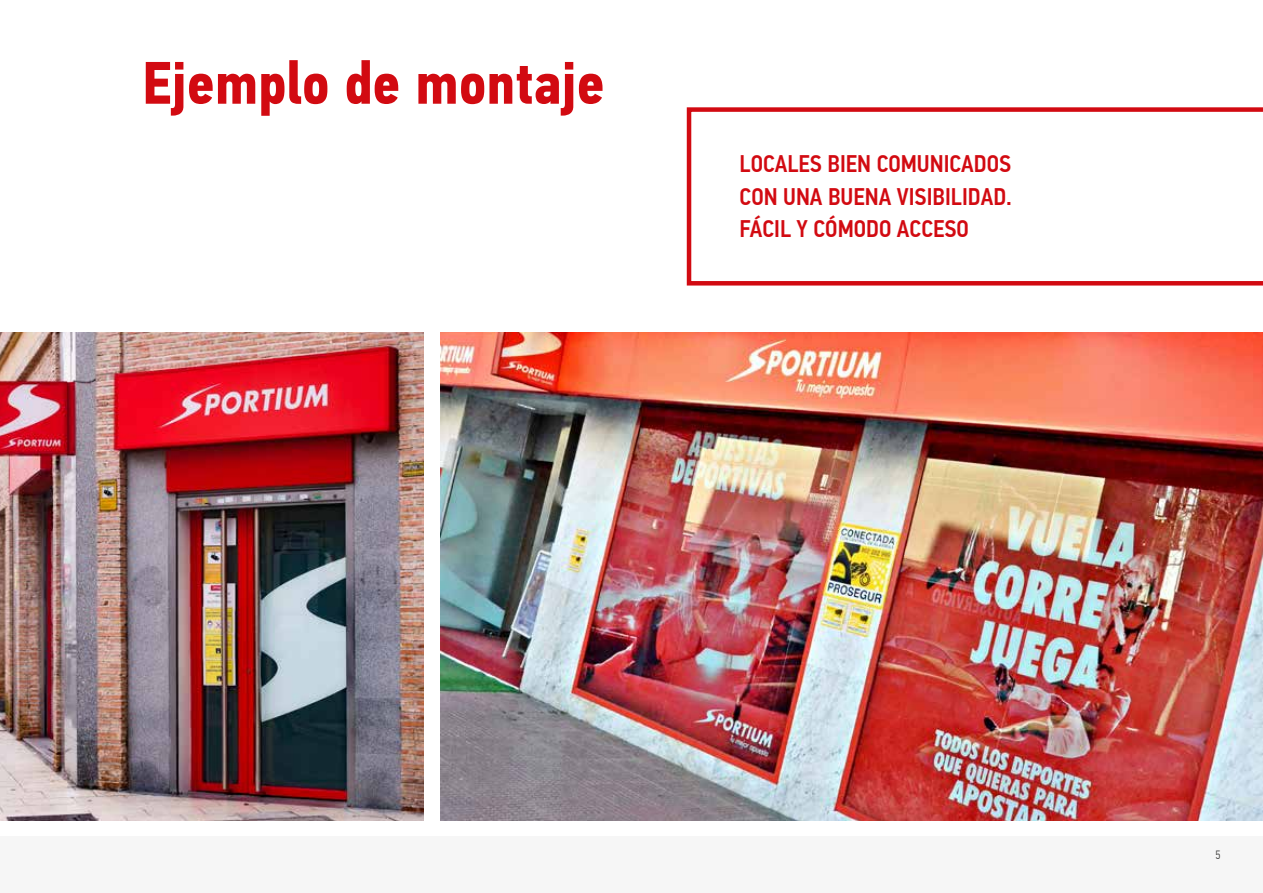
<style>
.page{position:relative;width:1263px;height:893px;background:#fff}
.page>*{position:absolute;margin:0;border:0;box-sizing:border-box;transform-origin:0 0}
.t1{font:700 60px "PF Din Text Cond Pro";color:#d20a11}
.t2{font:500 24px/32.4px "PF Din Text Cond Pro";color:#d20a11;text-align:justify}
.t3{font:300 12px "PF Din Text Cond Pro";color:#3c3c3b}
</style>
<div class="page">
<div style="left:0;top:836px;width:1263px;height:57px;background:#f6f6f6"></div>
<img style="left:0;top:332px;width:424px;height:488px">
<img style="left:441px;top:332px;width:822px;height:488px">
<svg style="left:687px;top:107px;width:576px;height:179px"></svg>
<h1 class="t1" style="left:142px;top:47px;width:464px">Ejemplo de montaje</h1>
<p class="t2" style="left:739px;top:148px;width:274px">LOCALES BIEN COMUNICADOS CON UNA BUENA VISIBILIDAD.<br>FÁCIL Y CÓMODO ACCESO</p>
<p class="t3" style="left:1215px;top:848px;width:7px">5</p>
</div>
